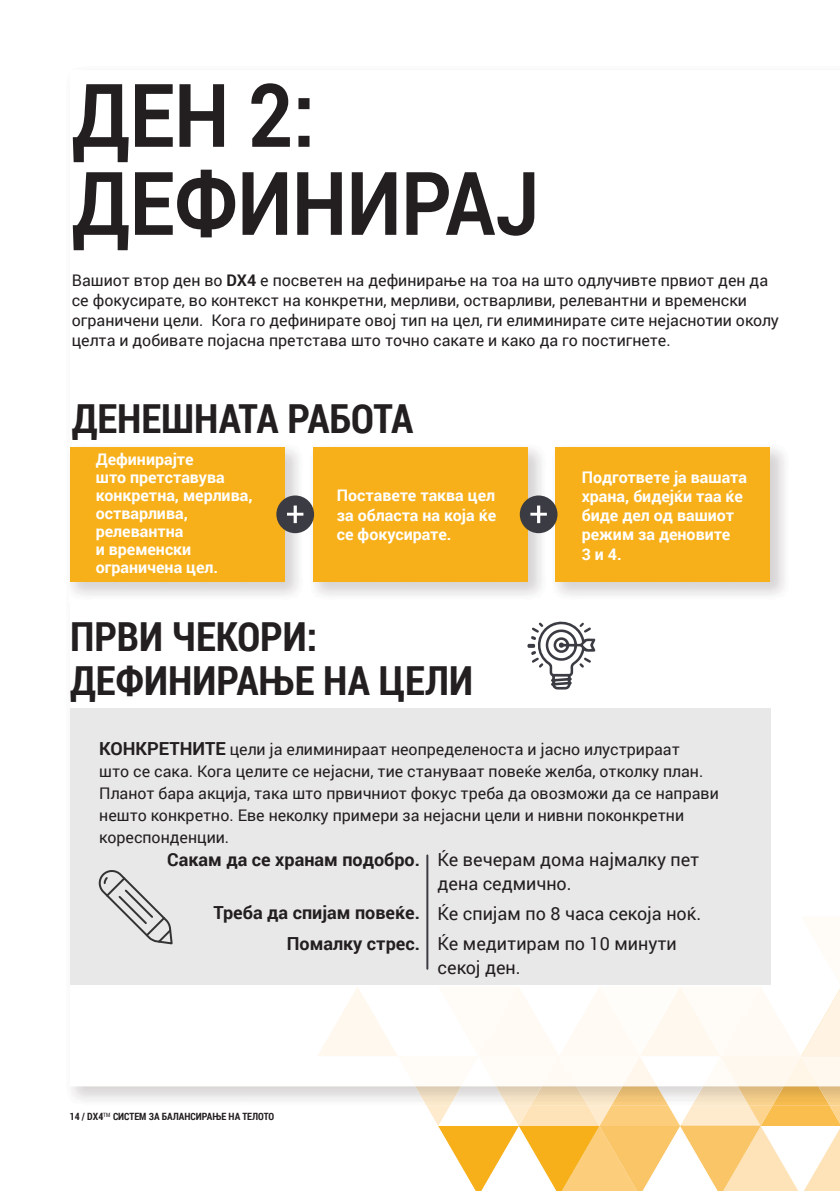
<style>
.page{position:relative;width:840px;height:1191px;background:#fff}
.page>*{position:absolute;margin:0;border:0;box-sizing:border-box;transform-origin:0 0}
.t1{font:700 88px/88px "Roboto";color:#231f20;scale:.88 1}
.t2{font:700 40px/44px "Roboto Condensed";color:#231f20}
.t3{font:18px/24px "Roboto";color:#231f20}
.t4{font:700 18px/30.6px "Roboto";color:#231f20;text-align:right}
.t5{font:16px/22px "Roboto";color:#231f20}
.t6{font:700 16px/18px "Roboto";color:#fff}
.t7{font:700 10px "Roboto Condensed";color:#231f20}
.s1{font-weight:700}
.s2{font-weight:700;font-size:18px}
</style>
<div class="page">
<svg style="left:317px;top:916px;width:522px;height:275px"></svg>
<img style="left:70px;top:447px;width:234px;height:149px">
<div style="left:70px;top:447px;width:214px;height:134px;background:#f7b01a"></div>
<img style="left:309px;top:447px;width:237px;height:149px">
<div style="left:312px;top:447px;width:215px;height:134px;background:#f7b01a"></div>
<img style="left:551px;top:447px;width:234px;height:149px">
<div style="left:555px;top:447px;width:214px;height:134px;background:#f7b01a"></div>
<div style="left:276px;top:495px;width:38px;height:38px;background:#3b3c43;border-radius:50%"></div>
<svg style="left:287px;top:505px;width:16px;height:18px"></svg>
<div style="left:519px;top:495px;width:38px;height:38px;background:#3b3c43;border-radius:50%"></div>
<svg style="left:530px;top:505px;width:16px;height:18px"></svg>
<div style="left:70px;top:708px;width:699px;height:276px;background:#e9e8e9"></div>
<hr style="left:426px;top:855px;width:2px;height:113px;background:#3b3c43">
<svg style="left:98px;top:870px;width:75px;height:75px"></svg>
<svg style="left:527px;top:621px;width:68px;height:68px"></svg>
<h1 class="t1" style="left:72px;top:69px;width:532px">ДЕН 2:<br>ДЕФИНИРАЈ</h1>
<p class="t5" style="left:72px;top:269px;width:708px;line-height:20px">Вашиот втор ден во <span class="s1">DX4</span> е посветен на дефинирање на тоа на што одлучивте првиот ден да се фокусирате, во контекст на конкретни, мерливи, остварливи, релевантни и временски ограничени цели. Кога го дефинирате овој тип на цел, ги елиминирате сите нејаснотии околу целта и добивате појасна претстава што точно сакате и како да го постигнете.</p>
<h2 class="t2" style="left:72px;top:395px;width:343px">ДЕНЕШНАТА РАБОТА</h2>
<p class="t6" style="left:96px;top:450px;width:158px">Дефинирајте<br>што претставува конкретна, мерлива, остварлива, релевантна<br>и временски ограничена цел.</p>
<p class="t6" style="left:337px;top:485px;width:161px;line-height:19.2px;text-align:justify">Поставете таква цел за областа на која ќе се фокусирате.</p>
<p class="t6" style="left:581px;top:467px;width:167px;line-height:19.2px">Подгответе ја вашата храна, бидејќи таа ќе биде дел од вашиот режим за деновите<br>3 и 4.</p>
<h2 class="t2" style="left:70px;top:613px;width:404px">ПРВИ ЧЕКОРИ:<br>ДЕФИНИРАЊЕ НА ЦЕЛИ</h2>
<p class="t5" style="left:99px;top:737px;width:620px"><span class="s2">КОНКРЕТНИТЕ</span> цели ја елиминираат неопределеноста и jaсно илустрираат<br>што се сака. Кога целите се нејасни, тие стануваат повеќе желба, отколку план.<br>Планот бара акција, така што првичниот фокус треба да овозможи да се направи нешто конкретно. Еве неколку примери за нејасни цели и нивни поконкретни кореспонденции.</p>
<p class="t3" style="left:437px;top:847px;width:263px">Ќе вечерам дома наjмалку пет дена седмично.</p>
<p class="t3" style="left:437px;top:898px;width:265px;line-height:29.6px">Ќе спијам по 8 часа секоја ноќ.<br>Ќе медитирам по 10 минути</p>
<p class="t3" style="left:437px;top:954px;width:85px">секој ден.</p>
<p class="t4" style="left:167px;top:844px;width:254px">Сакам да се хранам подобро.</p>
<p class="t4" style="left:213px;top:896px;width:208px">Треба да спијам повеќе.<br>Помалку стрес.</p>
<p class="t7" style="left:70px;top:1110px;width:206px">14 / DX4<sup>TM</sup> СИСТЕМ ЗА БАЛАНСИРАЊЕ НА ТЕЛОТО</p>
</div>
